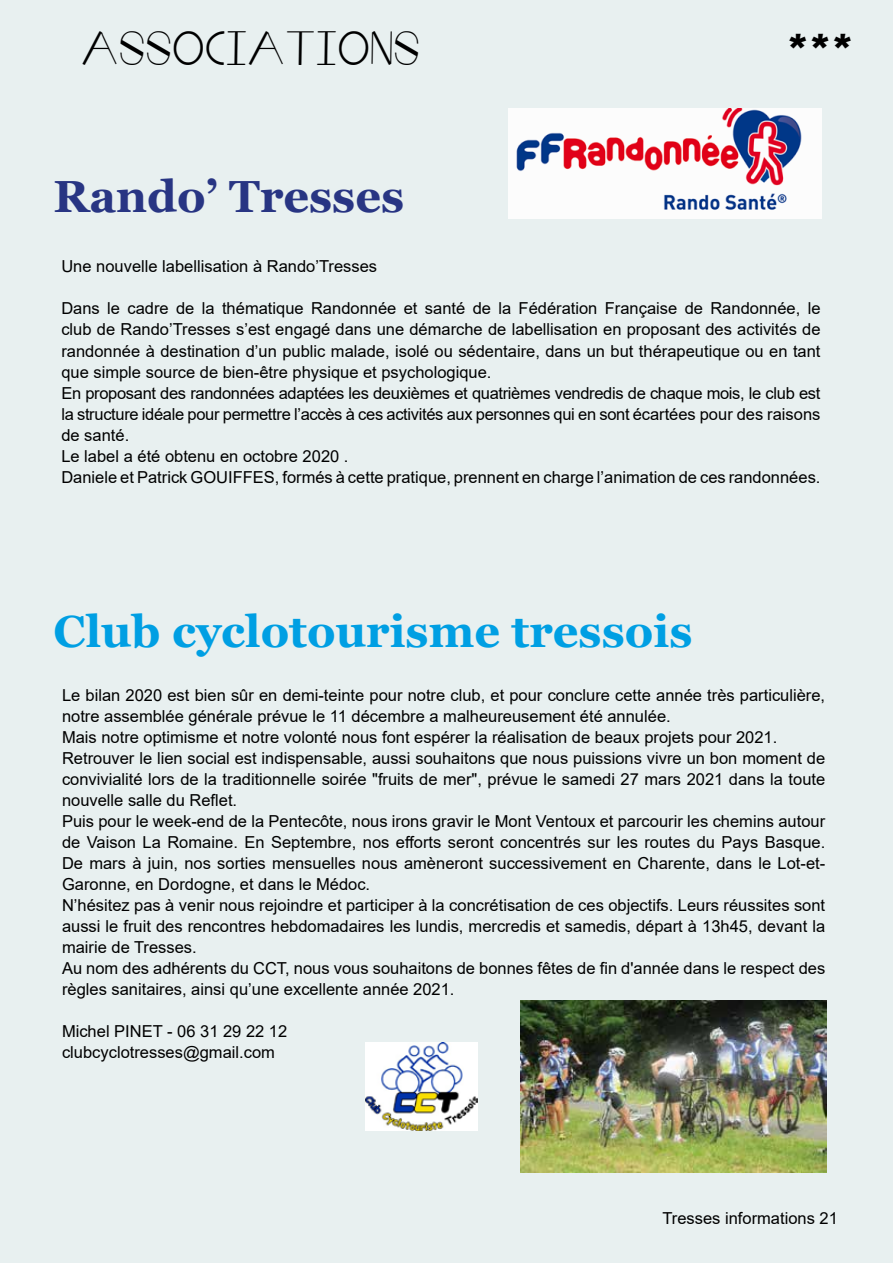
<style>
.page{position:relative;width:893px;height:1263px;background:#e8f0f0}
.page>*{position:absolute;margin:0;border:0;box-sizing:border-box;transform-origin:0 0}
.t1{font:700 45px "Georgia";color:#009fe3}
.t2{font:700 45px "Georgia";color:#283583}
.t3{font:700 45px "Eras ITC";color:#000}
.t4{font:37.5px "Fat Wedge";color:#000}
.t5{font:16.5px/21px "Arial";color:#000}
</style>
<div class="page">
<img style="left:508px;top:109px;width:313px;height:109px">
<img style="left:366px;top:1042px;width:111px;height:89px">
<img style="left:520px;top:1000px;width:307px;height:172px">
<h2 class="t4" style="left:81px;top:31px;width:341px">ASSOCIATIONS</h2>
<h1 class="t3" style="left:786px;top:23px;width:70px">***</h1>
<h1 class="t2" style="left:53px;top:168px;width:352px">Rando’ Tresses</h1>
<p class="t5" style="left:61px;top:256px;width:317px">Une nouvelle labellisation à Rando’Tresses</p>
<p class="t5" style="left:61px;top:298px;width:761px">Dans le cadre de la thématique Randonnée et santé de la Fédération Française de Randonnée, le club de Rando’Tresses s’est engagé dans une démarche de labellisation en proposant des activités de randonnée à destination d’un public malade, isolé ou sédentaire, dans un but thérapeutique ou en tant que simple source de bien-être physique et psychologique.<br>En proposant des randonnées adaptées les deuxièmes et quatrièmes vendredis de chaque mois, le club est la structure idéale pour permettre l’accès à ces activités aux personnes qui en sont écartées pour des raisons de santé.<br>Le label a été obtenu en octobre 2020 .<br>Daniele et Patrick GOUIFFES, formés à cette pratique, prennent en charge l’animation de ces randonnées.</p>
<h1 class="t1" style="left:53px;top:603px;width:640px">Club cyclotourisme tressois</h1>
<p class="t5" style="left:62px;top:684px;width:765px">Le bilan 2020 est bien sûr en demi-teinte pour notre club, et pour conclure cette année très particulière, notre assemblée générale prévue le 11 décembre a malheureusement été annulée.<br>Mais notre optimisme et notre volonté nous font espérer la réalisation de beaux projets pour 2021.<br>Retrouver le lien social est indispensable, aussi souhaitons que nous puissions vivre un bon moment de convivialité lors de la traditionnelle soirée "fruits de mer", prévue le samedi 27 mars 2021 dans la toute nouvelle salle du Reflet.<br>Puis pour le week-end de la Pentecôte, nous irons gravir le Mont Ventoux et parcourir les chemins autour de Vaison La Romaine. En Septembre, nos efforts seront concentrés sur les routes du Pays Basque.<br>De mars à juin, nos sorties mensuelles nous amèneront successivement en Charente, dans le Lot-et-Garonne, en Dordogne, et dans le Médoc.<br>N’hésitez pas à venir nous rejoindre et participer à la concrétisation de ces objectifs. Leurs réussites sont aussi le fruit des rencontres hebdomadaires les lundis, mercredis et samedis, départ à 13h45, devant la mairie de Tresses.<br>Au nom des adhérents du CCT, nous vous souhaitons de bonnes fêtes de fin d'année dans le respect des règles sanitaires, ainsi qu’une excellente année 2021.</p>
<p class="t5" style="left:62px;top:1020px;width:227px">Michel PINET - 06 31 29 22 12 clubcyclotresses@gmail.com</p>
<p class="t5" style="left:662px;top:1207px;width:177px">Tresses informations 21</p>
</div>
